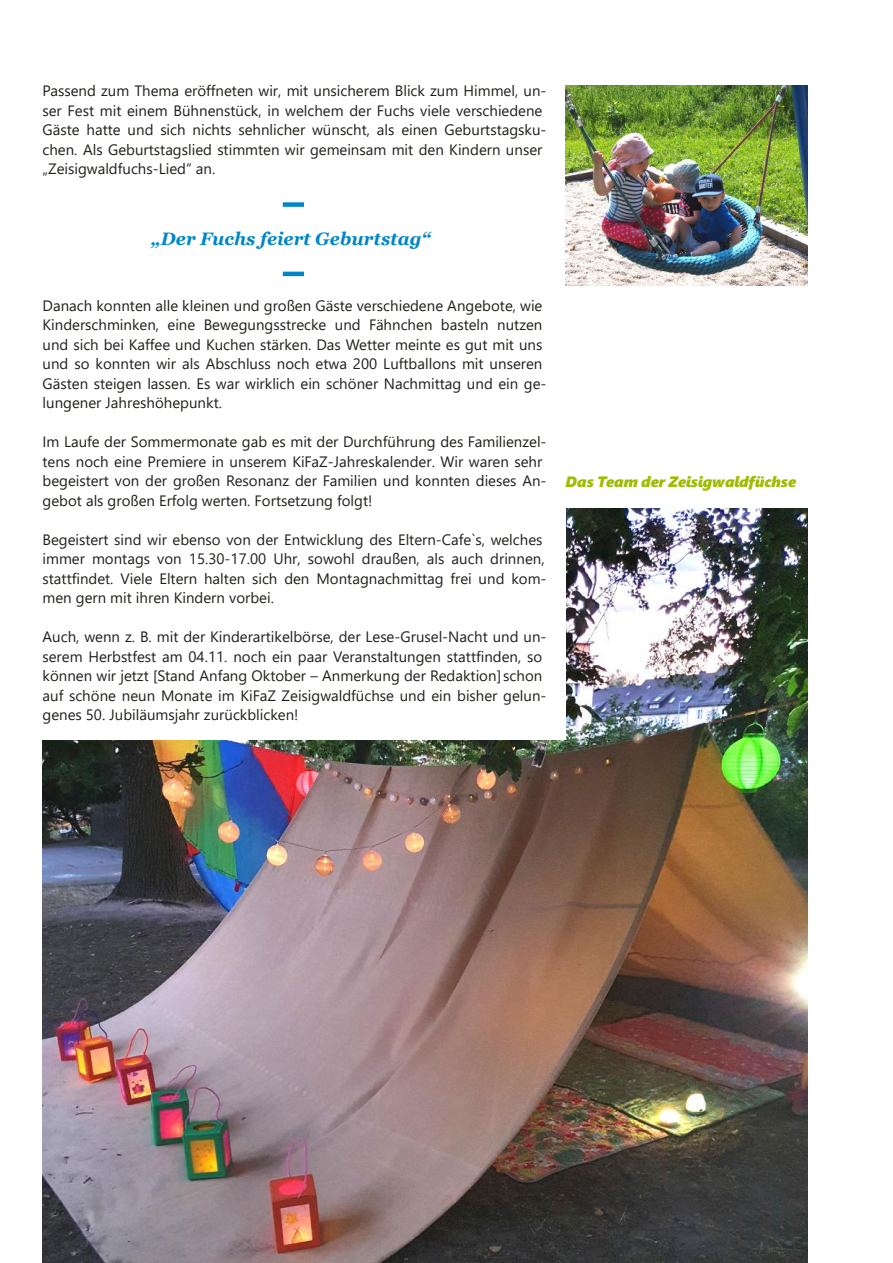
<style>
.page{position:relative;width:893px;height:1263px;background:#fff}
.page>*{position:absolute;margin:0;border:0;box-sizing:border-box;transform-origin:0 0}
.t1{font:italic 700 18px "Georgia";color:#0086c8}
.t2{font:15px/19.5px "Segoe UI";color:#21201c}
.t3{font:italic 15px "Segoe UI Black";color:#9ebc00}
</style>
<div class="page">
<img style="left:43px;top:509px;width:765px;height:754px">
<div style="left:43px;top:299px;width:523px;height:441px;background:#fff"></div>
<img style="left:566px;top:85px;width:242px;height:201px">
<div style="left:283px;top:202px;width:21px;height:5px;background:#0086c8"></div>
<hr style="left:283px;top:272px;width:21px;height:4px;background:#0086c8">
<p class="t2" style="left:43px;top:80px;width:506px">Passend zum Thema eröffneten wir, mit unsicherem Blick zum Himmel, un‐ ser Fest mit einem Bühnenstück, in welchem der Fuchs viele verschiedene Gäste hatte und sich nichts sehnlicher wünscht, als einen Geburtstagsku‐ chen. Als Geburtstagslied stimmten wir gemeinsam mit den Kindern unser „Zeisigwaldfuchs‐Lied“ an.</p>
<p class="t1" style="left:152px;top:229px;width:281px">„Der Fuchs feiert Geburtstag“</p>
<p class="t2" style="left:43px;top:295px;width:506px">Danach konnten alle kleinen und großen Gäste verschiedene Angebote, wie Kinderschminken, eine Bewegungsstrecke und Fähnchen basteln nutzen und sich bei Kaffee und Kuchen stärken. Das Wetter meinte es gut mit uns und so konnten wir als Abschluss noch etwa 200 Luftballons mit unseren Gästen steigen lassen. Es war wirklich ein schöner Nachmittag und ein ge‐ lungener Jahreshöhepunkt.</p>
<p class="t2" style="left:43px;top:431px;width:506px">Im Laufe der Sommermonate gab es mit der Durchführung des Familienzel‐ tens noch eine Premiere in unserem KiFaZ‐Jahreskalender. Wir waren sehr begeistert von der großen Resonanz der Familien und konnten dieses An‐ gebot als großen Erfolg werten. Fortsetzung folgt!</p>
<p class="t2" style="left:43px;top:529px;width:506px">Begeistert sind wir ebenso von der Entwicklung des Eltern‐Cafe`s, welches immer montags von 15.30‐17.00 Uhr, sowohl draußen, als auch drinnen, stattfindet. Viele Eltern halten sich den Montagnachmittag frei und kom‐ men gern mit ihren Kindern vorbei.</p>
<p class="t2" style="left:43px;top:626px;width:506px">Auch, wenn z. B. mit der Kinderartikelbörse, der Lese‐Grusel‐Nacht und un‐ serem Herbstfest am 04.11. noch ein paar Veranstaltungen stattfinden, so können wir jetzt [Stand Anfang Oktober – Anmerkung der Redaktion] schon auf schöne neun Monate im KiFaZ Zeisigwaldfüchse und ein bisher gelun‐ genes 50. Jubiläumsjahr zurückblicken!</p>
<p class="t3" style="left:566px;top:470px;width:232px">Das Team der Zeisigwaldfüchse</p>
</div>
